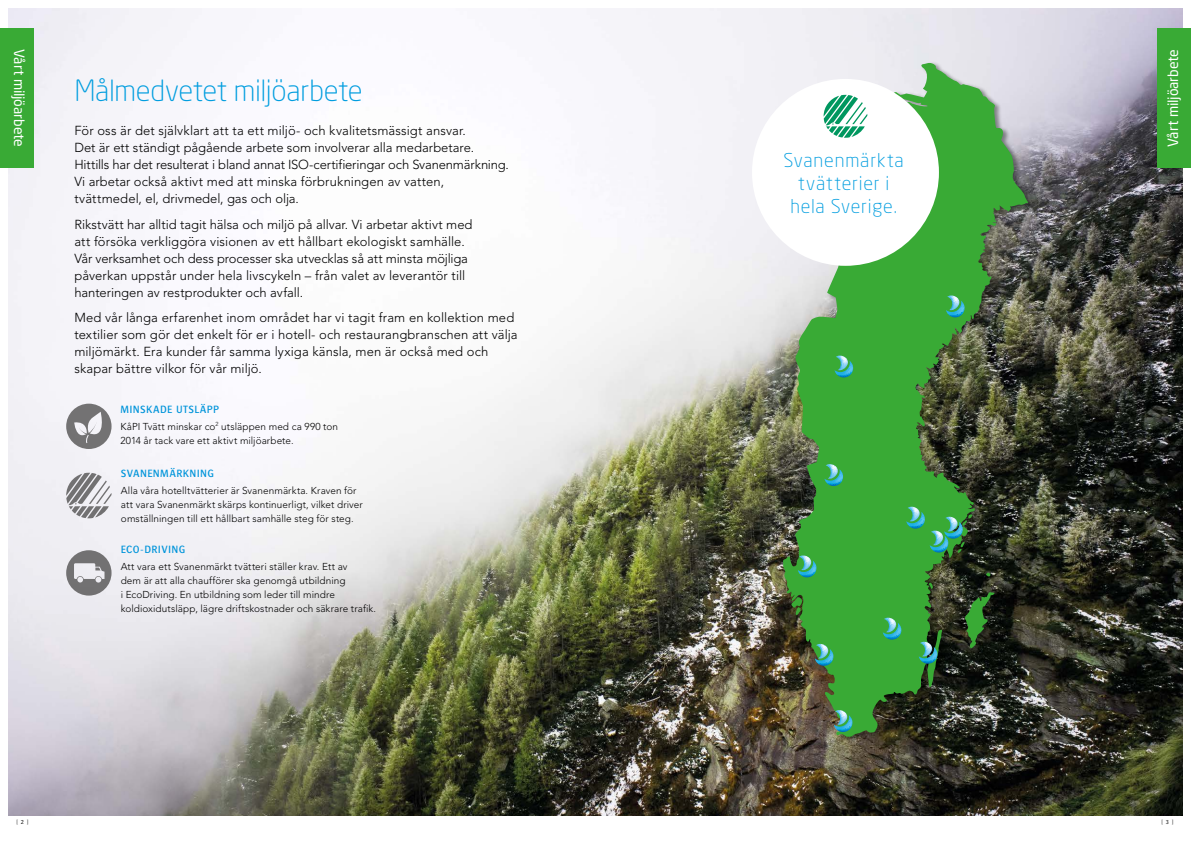
<style>
.page{position:relative;width:1191px;height:842px;background:#fff}
.page>*{position:absolute;margin:0;border:0;box-sizing:border-box;transform-origin:0 0}
.t1{font:300 29px "Neo Sans Std";letter-spacing:-.015em;color:#009ddf}
.t2{font:300 18.9px/23px "Neo Sans Std";letter-spacing:.04em;color:#009ddf;text-align:center}
.t3{font:14px "Neo Sans Std";letter-spacing:-.005em;color:#fff}
.t4{font:300 13px/17px "Avenir LT Std";letter-spacing:.005em;color:#000}
.t5{font:500 11px "Bosis Std";letter-spacing:.03em;color:#0094da}
.t6{font:300 10px/14px "Avenir LT Std";letter-spacing:.005em;color:#000}
.t7{font:300 6px "Bosis Std";color:#000}
</style>
<div class="page">
<img style="left:8px;top:8px;width:1175px;height:808px">
<div style="left:782px;top:61px;width:253px;height:682px;background:#000;opacity:.42"></div>
<img style="left:783px;top:63px;width:245px;height:674px">
<div style="left:0;top:28px;width:34px;height:140px;background:#39aa35"></div>
<div style="left:1157px;top:28px;width:34px;height:140px;background:#39aa35"></div>
<svg style="left:66px;top:473px;width:46px;height:45px"></svg>
<svg style="left:66px;top:404px;width:46px;height:45px"></svg>
<svg style="left:66px;top:550px;width:46px;height:46px;background:#a9a8aa"></svg>
<div style="left:752px;top:79px;width:187px;height:187px;background:#fff;border-radius:50%"></div>
<svg style="left:823px;top:95px;width:44px;height:43px"></svg>
<svg style="left:834px;top:356px;width:19px;height:21px"></svg>
<svg style="left:946px;top:295px;width:18px;height:22px"></svg>
<svg style="left:824px;top:464px;width:19px;height:22px"></svg>
<svg style="left:906px;top:507px;width:56px;height:46px;background:#3faa60"></svg>
<svg style="left:798px;top:555px;width:18px;height:22px"></svg>
<svg style="left:815px;top:644px;width:18px;height:22px"></svg>
<svg style="left:882px;top:618px;width:19px;height:22px"></svg>
<svg style="left:918px;top:642px;width:19px;height:22px"></svg>
<svg style="left:834px;top:710px;width:18px;height:22px"></svg>
<p class="t3" style="left:28px;top:49px;width:100px;rotate:90deg">Vårt miljöarbete</p>
<h1 class="t1" style="left:74px;top:73px;width:290px">Målmedvetet miljöarbete</h1>
<p class="t4" style="left:74px;top:122px;width:436px">För oss är det självklart att ta ett miljö- och kvalitetsmässigt ansvar.<br>Det är ett ständigt pågående arbete som involverar alla medarbetare.<br>Hittills har det resulterat i bland annat ISO-certifieringar och Svanenmärkning.<br>Vi arbetar också aktivt med att minska förbrukningen av vatten, tvättmedel, el, drivmedel, gas och olja.</p>
<p class="t4" style="left:74px;top:216px;width:399px">Rikstvätt har alltid tagit hälsa och miljö på allvar. Vi arbetar aktivt med att försöka verkliggöra visionen av ett hållbart ekologiskt samhälle.<br>Vår verksamhet och dess processer ska utvecklas så att minsta möjliga påverkan uppstår under hela livscykeln – från valet av leverantör till hanteringen av restprodukter och avfall.</p>
<p class="t4" style="left:74px;top:309px;width:444px">Med vår långa erfarenhet inom området har vi tagit fram en kollektion med textilier som gör det enkelt för er i hotell- och restaurangbranschen att välja miljömärkt. Era kunder får samma lyxiga känsla, men är också med och skapar bättre vilkor för vår miljö.</p>
<p class="t5" style="left:121px;top:403px;width:100px">MINSKADE UTSLÄPP</p>
<p class="t6" style="left:121px;top:419px;width:219px">KåPI Tvätt minskar co<sup>2</sup> utsläppen med ca 990 ton<br>2014 år tack vare ett aktivt miljöarbete.</p>
<p class="t5" style="left:121px;top:468px;width:95px">SVANENMÄRKNING</p>
<p class="t6" style="left:121px;top:483px;width:243px">Alla våra hotelltvätterier är Svanenmärkta. Kraven för att vara Svanenmärkt skärps kontinuerligt, vilket driver omställningen till ett hållbart samhälle steg för steg.</p>
<p class="t5" style="left:121px;top:543px;width:66px">ECO-DRIVING</p>
<p class="t6" style="left:121px;top:559px;width:257px">Att vara ett Svanenmärkt tvätteri ställer krav. Ett av<br>dem är att alla chaufförer ska genomgå utbildning<br>i EcoDriving. En utbildning som leder till mindre koldioxidutsläpp, lägre driftskostnader och säkrare trafik.</p>
<h2 class="t2" style="left:783px;top:148px;width:122px">Svanenmärkta tvätterier i hela Sverige.</h2>
<p class="t3" style="left:1164px;top:147px;width:100px;rotate:-90deg">Vårt miljöarbete</p>
<p class="t7" style="left:17px;top:818px;width:13px">[ 2 ]</p>
<p class="t7" style="left:1161px;top:818px;width:13px">[ 3 ]</p>
</div>
